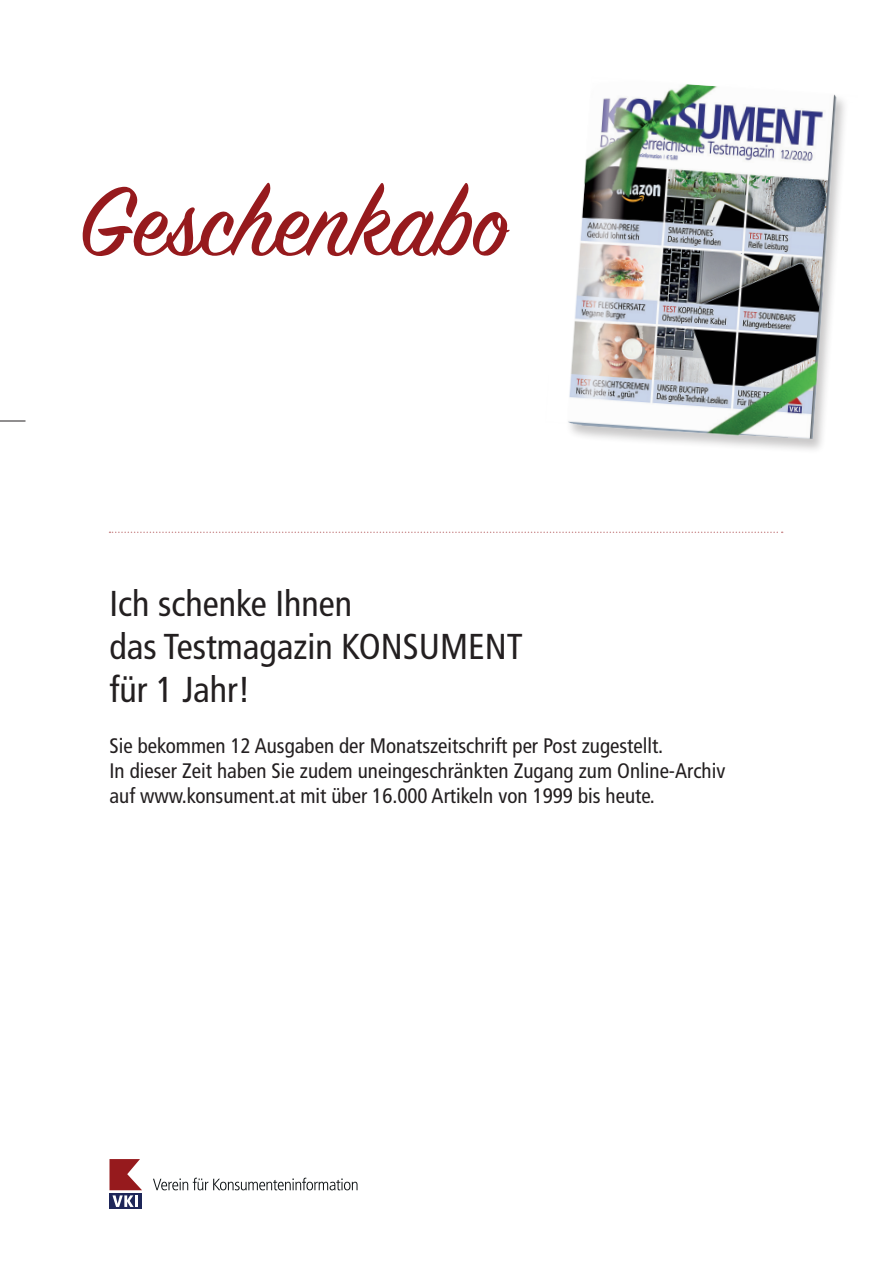
<style>
.page{position:relative;width:893px;height:1263px;background:#fff}
.page>*{position:absolute;margin:0;border:0;box-sizing:border-box;transform-origin:0 0}
.t1{font:108px "Sign Painter House Script";color:#961a1d}
.t2{font:condensed 36px/43.2px "Frutiger LT Std";color:#231f20}
.t3{font:condensed 21px/25.2px "Frutiger LT Std";color:#231f20}
</style>
<div class="page">
<svg style="left:0;top:421px;width:26px;height:1px"></svg>
<div style="left:109px;top:1193px;width:33px;height:16px;background:#1e2659"></div>
<svg style="left:109px;top:1159px;width:33px;height:48px"></svg>
<svg style="left:153px;top:1178px;width:204px;height:12px"></svg>
<svg style="left:109px;top:531px;width:674px;height:2px"></svg>
<img style="left:568px;top:84px;width:277px;height:366px">
<h1 class="t1" style="left:79px;top:171px;width:430px">Geschenkabo</h1>
<h2 class="t2" style="left:109px;top:582px;width:415px">Ich schenke Ihnen<br>das Testmagazin KONSUMENT für 1 Jahr!</h2>
<p class="t3" style="left:109px;top:733px;width:617px">Sie bekommen 12 Ausgaben der Monatszeitschrift per Post zugestellt.<br>In dieser Zeit haben Sie zudem uneingeschränkten Zugang zum Online-Archiv auf www.konsument.at mit über 16.000 Artikeln von 1999 bis heute.</p>
</div>
